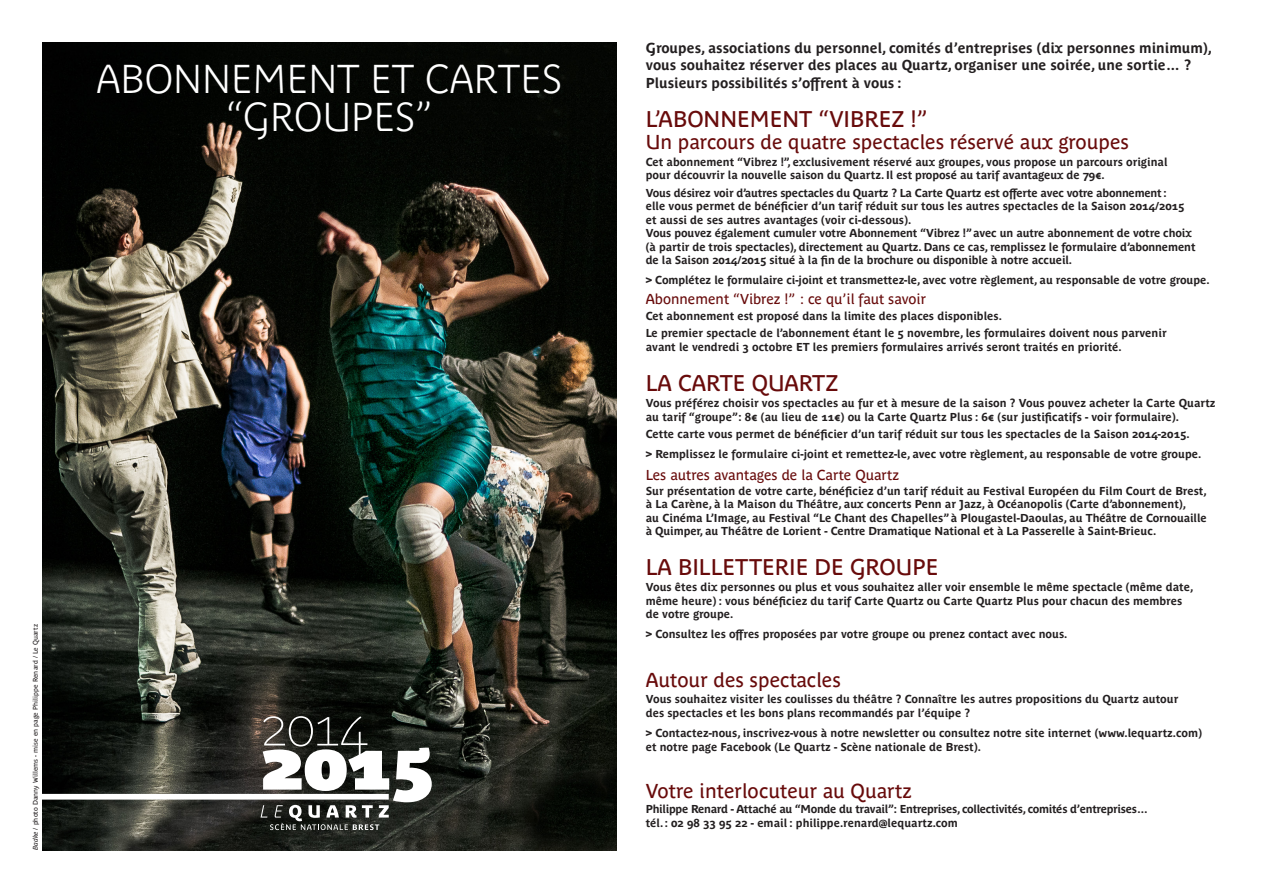
<style>
.page{position:relative;width:1263px;height:893px;background:#fff}
.page>*{position:absolute;margin:0;border:0;box-sizing:border-box;transform-origin:0 0}
.t1{font:700 71.25px "Parisine Plus Std Sombre";color:#fff}
.t2{font:54.15px "Parisine Plus Std Clair";color:#fff}
.t3{font:700 39.9px "Parisine Plus Std Clair";color:#fff}
.t4{font:22.5px "Parisine Plus Std";color:#680b0b}
.t5{font:19.95px "Parisine Plus Std";color:#680b0b}
.t6{font:700 14.25px/17.1px "Parisine Plus Std";color:#231f20}
.t7{font:14.25px "Parisine Plus Std";color:#680b0b}
.t8{font:700 11.4px/13.5px "Parisine Plus Std";color:#231f20}
.t9{font:700 11.4px "Parisine Plus Std";letter-spacing:-.025em;color:#231f20}
.t10{font:700 11.4px "Parisine Plus Std";letter-spacing:-.02em;color:#231f20}
.t11{font:6.75px "Parisine Plus Std";letter-spacing:.01em;color:#231f20}
.s1{font-style:italic}
</style>
<div class="page">
<img style="left:42px;top:43px;width:574px;height:807px">
<svg style="left:261px;top:805px;width:128px;height:25px;background:#545753"></svg>
<div style="left:19px;top:794px;width:370px;height:6px;background:#fff"></div>
<p class="t3" style="left:96px;top:56px;width:467px">ABONNEMENT ET CARTES</p>
<p class="t3" style="left:225px;top:94px;width:209px">“GROUPES”</p>
<p class="t11" style="left:32px;top:850px;width:228px;rotate:-90deg"><span class="s1">Badke</span> / photo Danny Willems - mise en page Philippe Renard / Le Quartz</p>
<p class="t2" style="left:261px;top:696px;width:109px">2014</p>
<p class="t1" style="left:261px;top:722px;width:176px">2015</p>
<p class="t6" style="left:646px;top:40px;width:568px">Groupes, associations du personnel, comités d’entreprises (dix personnes minimum), vous souhaitez réserver des places au Quartz, organiser une soirée, une sortie… ?<br>Plusieurs possibilités s’offrent à vous :</p>
<p class="t4" style="left:646px;top:107px;width:283px">L’ABONNEMENT “VIBREZ !”</p>
<p class="t5" style="left:646px;top:130px;width:485px">Un parcours de quatre spectacles réservé aux groupes</p>
<p class="t8" style="left:646px;top:155px;width:523px">Cet abonnement “Vibrez !”, exclusivement réservé aux groupes, vous propose un parcours original pour découvrir la nouvelle saison du Quartz. Il est proposé au tarif avantageux de 79€.</p>
<p class="t10" style="left:646px;top:186px;width:522px">Vous désirez voir d’autres spectacles du Quartz ? La Carte Quartz est offerte avec votre abonnement :</p>
<p class="t8" style="left:646px;top:199px;width:540px">elle vous permet de bénéficier d’un tarif réduit sur tous les autres spectacles de la Saison 2014/2015</p>
<p class="t8" style="left:646px;top:213px;width:267px">et aussi de ses autres avantages (voir ci-dessous).</p>
<p class="t8" style="left:646px;top:226px;width:547px">Vous pouvez également cumuler votre Abonnement “Vibrez !” avec un autre abonnement de votre choix</p>
<p class="t8" style="left:646px;top:240px;width:551px">(à partir de trois spectacles), directement au Quartz. Dans ce cas, remplissez le formulaire d’abonnement</p>
<p class="t8" style="left:646px;top:253px;width:428px">de la Saison 2014/2015 situé à la fin de la brochure ou disponible à notre accueil.</p>
<p class="t8" style="left:646px;top:273px;width:565px">&gt; Complétez le formulaire ci-joint et transmettez-le, avec votre règlement, au responsable de votre groupe.</p>
<p class="t7" style="left:646px;top:291px;width:282px">Abonnement “Vibrez !” : ce qu’il faut savoir</p>
<p class="t8" style="left:646px;top:309px;width:358px">Cet abonnement est proposé dans la limite des places disponibles.</p>
<p class="t8" style="left:646px;top:326px;width:522px">Le premier spectacle de l’abonnement étant le 5 novembre, les formulaires doivent nous parvenir</p>
<p class="t8" style="left:646px;top:340px;width:477px">avant le vendredi 3 octobre ET les premiers formulaires arrivés seront traités en priorité.</p>
<p class="t4" style="left:646px;top:370px;width:194px">LA CARTE QUARTZ</p>
<p class="t8" style="left:646px;top:396px;width:571px">Vous préférez choisir vos spectacles au fur et à mesure de la saison ? Vous pouvez acheter la Carte Quartz au tarif “groupe” : 8€ (au lieu de 11€) ou la Carte Quartz Plus : 6€ (sur justificatifs - voir formulaire).</p>
<p class="t8" style="left:646px;top:427px;width:545px">Cette carte vous permet de bénéficier d’un tarif réduit sur tous les spectacles de la Saison 2014-2015.</p>
<p class="t8" style="left:646px;top:447px;width:557px">&gt; Remplissez le formulaire ci-joint et remettez-le, avec votre règlement, au responsable de votre groupe.</p>
<p class="t7" style="left:646px;top:467px;width:255px">Les autres avantages de la Carte Quartz</p>
<p class="t8" style="left:646px;top:484px;width:562px">Sur présentation de votre carte, bénéficiez d’un tarif réduit au Festival Européen du Film Court de Brest,</p>
<p class="t8" style="left:646px;top:497px;width:542px">à La Carène, à la Maison du Théâtre, aux concerts Penn ar Jazz, à Océanopolis (Carte d’abonnement),</p>
<p class="t8" style="left:646px;top:511px;width:562px">au Cinéma L’Image, au Festival “Le Chant des Chapelles” à Plougastel-Daoulas, au Théâtre de Cornouaille à Quimper, au Théâtre de Lorient - Centre Dramatique National et à La Passerelle à Saint-Brieuc.</p>
<p class="t4" style="left:646px;top:554px;width:294px">LA BILLETTERIE DE GROUPE</p>
<p class="t8" style="left:646px;top:580px;width:549px">Vous êtes dix personnes ou plus et vous souhaitez aller voir ensemble le même spectacle (même date, même heure) : vous bénéficiez du tarif Carte Quartz ou Carte Quartz Plus pour chacun des membres</p>
<p class="t8" style="left:646px;top:608px;width:89px">de votre groupe.</p>
<p class="t8" style="left:646px;top:627px;width:423px">&gt; Consultez les offres proposées par votre groupe ou prenez contact avec nous.</p>
<p class="t5" style="left:646px;top:668px;width:197px">Autour des spectacles</p>
<p class="t8" style="left:646px;top:692px;width:534px">Vous souhaitez visiter les coulisses du théâtre ? Connaître les autres propositions du Quartz autour</p>
<p class="t8" style="left:646px;top:706px;width:326px">des spectacles et les bons plans recommandés par l’équipe ?</p>
<p class="t8" style="left:646px;top:726px;width:558px">&gt; Contactez-nous, inscrivez-vous à notre newsletter ou consultez notre site internet (www.lequartz.com)</p>
<p class="t8" style="left:646px;top:740px;width:337px">et notre page Facebook (Le Quartz - Scène nationale de Brest).</p>
<p class="t5" style="left:646px;top:780px;width:267px">Votre interlocuteur au Quartz</p>
<p class="t9" style="left:646px;top:802px;width:504px">Philippe Renard - Attaché au “Monde du travail” : Entreprises, collectivités, comités d’entreprises…</p>
<p class="t8" style="left:646px;top:816px;width:314px">tél. : 02 98 33 95 22 - email : philippe.renard@lequartz.com</p>
</div>
